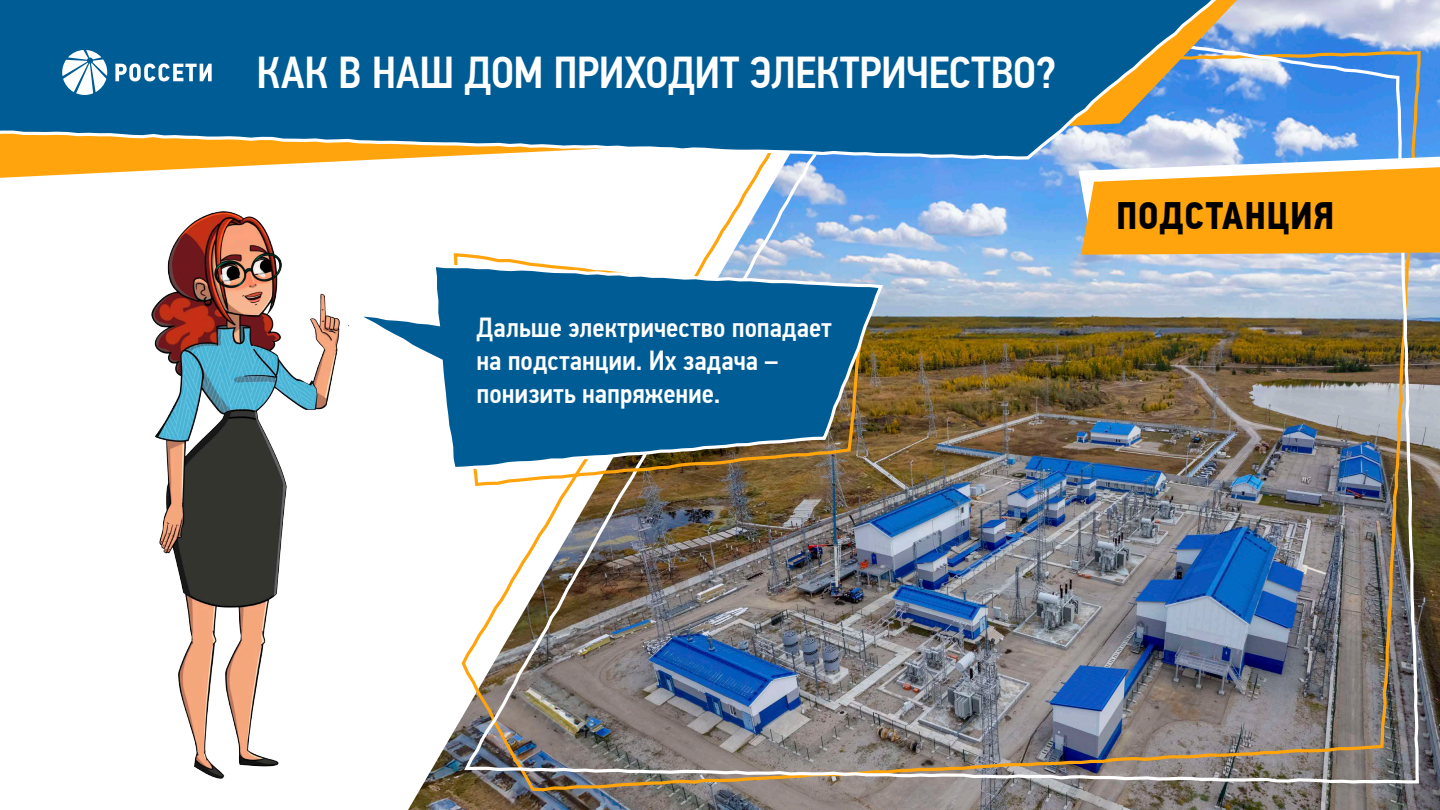
<style>
.page{position:relative;width:1440px;height:810px;background:#fff}
.page>*{position:absolute;margin:0;border:0;box-sizing:border-box;transform-origin:0 0}
.t1{font:500 44.62px "PF Din Text Cond Pro";letter-spacing:-.01em;color:#fff}
.t2{font:700 38.25px "PF Din Text Cond Pro";letter-spacing:.015em;color:#000}
.t3{font:500 27.67px/33.2px "PF Din Text Cond Pro";color:#fff}
</style>
<div class="page">
<img style="left:408px;top:0;width:1032px;height:810px">
<img style="left:151px;top:212px;width:189px;height:566px">
<img style="left:462px;top:1px;width:959px;height:784px">
<svg style="left:1079px;top:157px;width:361px;height:98px;background:#f8ac2b"></svg>
<img style="left:452px;top:251px;width:415px;height:237px">
<svg style="left:348px;top:262px;width:537px;height:210px"></svg>
<svg style="left:0;top:0;width:1237px;height:178px"></svg>
<svg style="left:0;top:0;width:1235px;height:162px;background:#286e95"></svg>
<svg style="left:115px;top:64px;width:97px;height:17px"></svg>
<svg style="left:62px;top:50px;width:45px;height:45px"></svg>
<h1 class="t1" style="left:257px;top:46px;width:801px">КАК В НАШ ДОМ ПРИХОДИТ ЭЛЕКТРИЧЕСТВО?</h1>
<p class="t3" style="left:477px;top:311px;width:357px">Дальше электричество попадает на подстанции. Их задача – понизить напряжение.</p>
<h2 class="t2" style="left:1116px;top:193px;width:220px">ПОДСТАНЦИЯ</h2>
</div>
